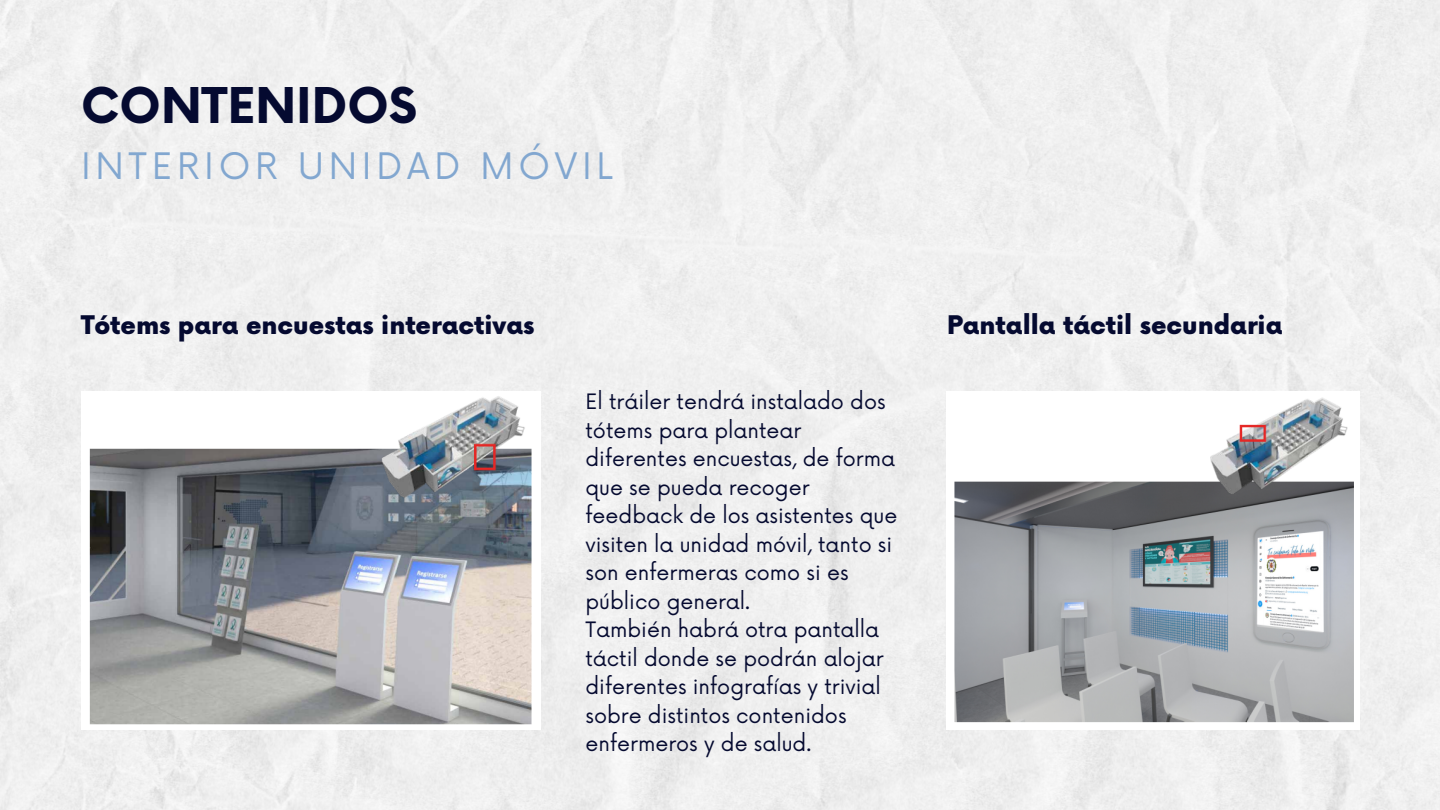
<style>
.page{position:relative;width:1440px;height:810px;background:#fff}
.page>*{position:absolute;margin:0;border:0;box-sizing:border-box;transform-origin:0 0}
.t1{font:700 48px "Now";color:#050a30}
.t2{font:35.6px "Now";letter-spacing:.135em;color:#82a7d0}
.t3{font:900 25px "Now";color:#050a30}
.t4{font:20.7px/28.5px "Now";color:#050a30}
</style>
<div class="page">
<img style="left:89px;top:396px;width:443px;height:329px">
<img style="left:954px;top:397px;width:400px;height:326px">
<p class="t1" style="left:81px;top:80px;width:338px">CONTENIDOS</p>
<p class="t2" style="left:81px;top:146px;width:533px">INTERIOR UNIDAD MÓVIL</p>
<p class="t3" style="left:81px;top:311px;width:455px">Tótems para encuestas interactivas</p>
<p class="t3" style="left:947px;top:311px;width:337px">Pantalla táctil secundaria</p>
<p class="t4" style="left:585px;top:388px;width:313px">El tráiler tendrá instalado dos tótems para plantear diferentes encuestas, de forma que se pueda recoger feedback de los asistentes que visiten la unidad móvil, tanto si son enfermeras como si es público general.</p>
<p class="t4" style="left:585px;top:616px;width:300px">También habrá otra pantalla táctil donde se podrán alojar diferentes infografías y trivial sobre distintos contenidos enfermeros y de salud.</p>
</div>
